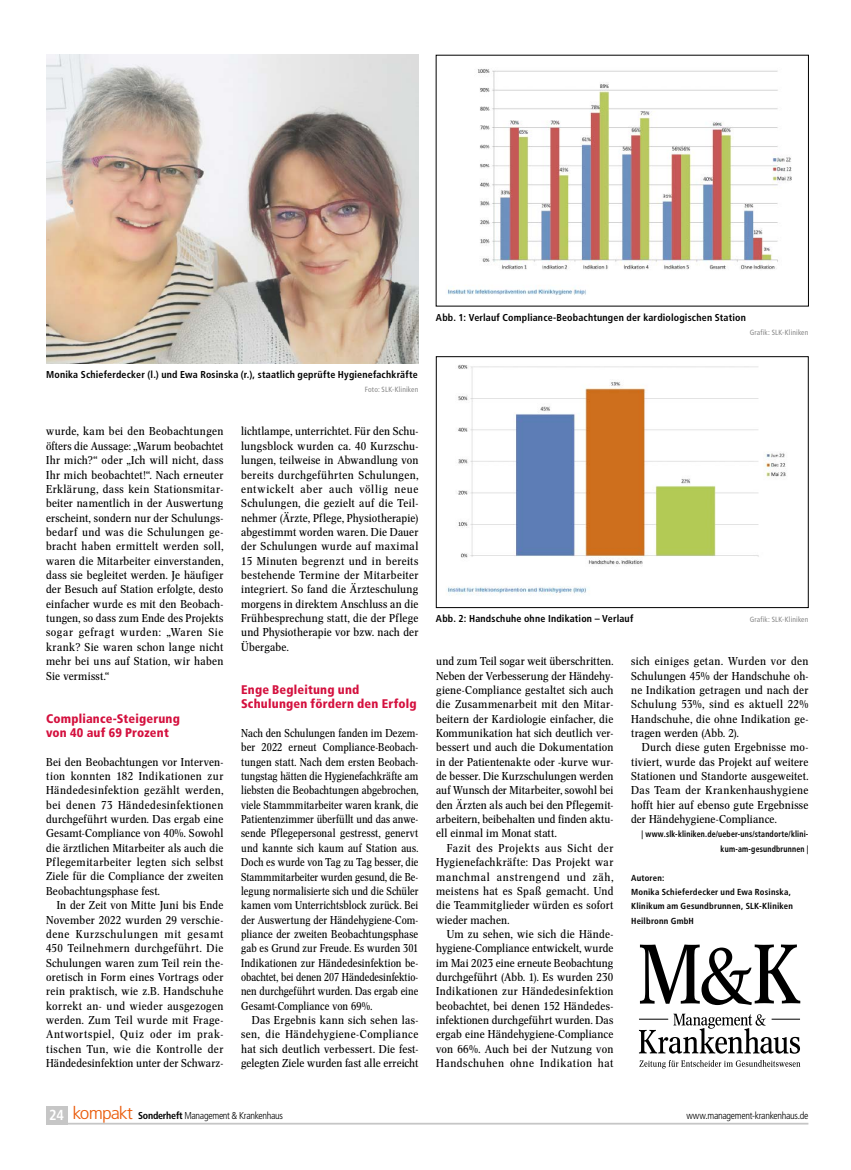
<style>
.page{position:relative;width:851px;height:1170px;background:#fff}
.page>*{position:absolute;margin:0;border:0;box-sizing:border-box;transform-origin:0 0}
.t1{font:900 condensed 12.5px/14.4px "Frutiger LT Std";letter-spacing:.015em;color:#d4103e}
.t2{font:11.25px/14.4px "Concorde Nova";letter-spacing:.015em;color:#000;text-align:justify;scale:1.07 1}
.t3{font:11.25px/14.4px "Concorde Nova";letter-spacing:.015em;color:#000;text-align:justify}
.t4{font:11.25px/14.4px "Concorde Nova";letter-spacing:.015em;color:#000;text-align:justify;scale:1.06 1}
.t5{font:700 condensed 10px "Frutiger LT Std";letter-spacing:.015em;color:#000}
.t6{font:300 condensed 10px "Frutiger LT Std";letter-spacing:-.03em;color:#000}
.t7{font:700 condensed 8.75px/14.4px "Frutiger LT Std";letter-spacing:.02em;color:#000}
.t8{font:700 condensed 8.75px/14.4px "Frutiger LT Std";letter-spacing:.02em;color:#000;text-align:right;scale:.9 1}
.t9{font:condensed 7.5px "Frutiger LT Std";letter-spacing:.015em;color:#878787}
.s1{font-weight:700;font-size:14.5px;color:#fff}
.s2{font-size:17.5px;color:#ea5b0b}
.s3{font-weight:700}
</style>
<div class="page">
<img style="left:46px;top:54px;width:372px;height:309px">
<img style="left:447px;top:69px;width:345px;height:226px">
<img style="left:446px;top:364px;width:340px;height:231px">
<div style="left:436px;top:356px;width:372px;height:251px;border:1px solid #000"></div>
<svg style="left:639px;top:944px;width:161px;height:60px"></svg>
<svg style="left:639px;top:1013px;width:160px;height:40px"></svg>
<svg style="left:639px;top:1060px;width:161px;height:8px"></svg>
<div style="left:46px;top:1105px;width:21px;height:19px;background:#c6c6c6"></div>
<hr style="left:46px;top:1122px;width:762px;height:2px;background:#c6c6c6">
<p class="t5" style="left:436px;top:311px;width:311px">Abb. 1: Verlauf Compliance-Beobachtungen der kardiologischen Station</p>
<p class="t5" style="left:46px;top:368px;width:373px">Monika Schieferdecker (l.) und Ewa Rosinska (r.), staatlich geprüfte Hygienefachkräfte</p>
<p class="t9" style="left:365px;top:385px;width:55px">Foto: SLK-Kliniken</p>
<p class="t2" style="left:46px;top:424px;width:167px">wurde, kam bei den Beobachtungen öfters die Aussage: „Warum beobachtet Ihr mich?“ oder „Ich will nicht, dass Ihr mich beobachtet!“. Nach erneuter Erklärung, dass kein Stationsmitar&shy;beiter namentlich in der Auswertung erscheint, sondern nur der Schulungs&shy;bedarf und was die Schulungen ge&shy;bracht haben ermittelt werden soll, waren die Mitarbeiter einverstanden, dass sie begleitet werden. Je häufiger der Besuch auf Station erfolgte, desto einfacher wurde es mit den Beobach&shy;tungen, so dass zum Ende des Projekts sogar gefragt wurden: „Waren Sie krank? Sie waren schon lange nicht mehr bei uns auf Station, wir haben Sie vermisst.“</p>
<p class="t1" style="left:46px;top:711px;width:135px">Compliance-Steigerung von 40 auf 69 Prozent</p>
<p class="t2" style="left:46px;top:754px;width:167px">Bei den Beobachtungen vor Interven&shy;tion konnten 182 Indikationen zur Händedesinfektion gezählt werden, bei denen 73 Händedesinfektionen durchgeführt wurden. Das ergab eine Gesamt-Compliance von 40%. Sowohl die ärztlichen Mitarbeiter als auch die Pflegemitarbeiter legten sich selbst Ziele für die Compliance der zweiten Beobachtungsphase fest.</p>
<p class="t2" style="left:46px;top:898px;width:167px;text-indent:11px">In der Zeit von Mitte Juni bis Ende November 2022 wurden 29 verschie&shy;dene Kurzschulungen mit gesamt 450 Teilnehmern durchgeführt. Die Schulungen waren zum Teil rein the&shy;oretisch in Form eines Vortrags oder rein praktisch, wie z.B. Handschuhe korrekt an- und wieder ausgezogen werden. Zum Teil wurde mit Frage-Antwortspiel, Quiz oder im prak&shy;tischen Tun, wie die Kontrolle der Händedesinfektion unter der Schwarz-</p>
<p class="t4" style="left:241px;top:424px;width:169px">lichtlampe, unterrichtet. Für den Schu&shy;lungsblock wurden ca. 40 Kurzschu&shy;lungen, teilweise in Abwandlung von bereits durchgeführten Schulungen, entwickelt aber auch völlig neue Schulungen, die gezielt auf die Teil&shy;nehmer (Ärzte, Pflege, Physiotherapie) abgestimmt worden waren. Die Dauer der Schulungen wurde auf maximal 15 Minuten begrenzt und in bereits bestehende Termine der Mitarbeiter integriert. So fand die Ärzteschulung morgens in direktem Anschluss an die Frühbesprechung statt, die der Pflege und Physiotherapie vor bzw. nach der Übergabe.</p>
<p class="t1" style="left:241px;top:682px;width:177px">Enge Begleitung und<br>Schulungen fördern den Erfolg</p>
<p class="t3" style="left:241px;top:726px;width:179px">Nach den Schulungen fanden im Dezem&shy;ber 2022 erneut Compliance-Beobach&shy;tungen statt. Nach dem ersten Beobach&shy;tungstag hätten die Hygienefachkräfte am liebsten die Beobachtungen abgebrochen, viele Stammmitarbeiter waren krank, die Patientenzimmer überfüllt und das anwe&shy;sende Pflegepersonal gestresst, genervt und kannte sich kaum auf Station aus.<br>Doch es wurde von Tag zu Tag besser, die Stammmitarbeiter wurden gesund, die Be&shy;legung normalisierte sich und die Schüler kamen vom Unterrichtsblock zurück. Bei der Auswertung der Händehygiene-Com&shy;pliance der zweiten Beobachtungsphase gab es Grund zur Freude. Es wurden 301<br>Indikationen zur Händedesinfektion be&shy;obachtet, bei denen 207 Händedesinfektio&shy;nen durchgeführt wurden. Das ergab eine Gesamt-Compliance von 69%.</p>
<p class="t2" style="left:241px;top:1012px;width:167px;text-indent:11px">Das Ergebnis kann sich sehen las&shy;sen, die Händehygiene-Compliance hat sich deutlich verbessert. Die fest&shy;gelegten Ziele wurden fast alle erreicht</p>
<p class="t9" style="left:749px;top:328px;width:60px">Grafik: SLK-Kliniken</p>
<p class="t5" style="left:436px;top:612px;width:199px">Abb. 2: Handschuhe ohne Indikation – Verlauf</p>
<p class="t9" style="left:749px;top:615px;width:60px">Grafik: SLK-Kliniken</p>
<p class="t2" style="left:436px;top:654px;width:167px">und zum Teil sogar weit überschritten.<br>Neben der Verbesserung der Händehy&shy;giene-Compliance gestaltet sich auch die Zusammenarbeit mit den Mitar&shy;beitern der Kardiologie einfacher, die Kommunikation hat sich deutlich ver&shy;bessert und auch die Dokumentation in der Patientenakte oder -kurve wur&shy;de besser. Die Kurzschulungen werden auf Wunsch der Mitarbeiter, sowohl bei den Ärzten als auch bei den Pflegemit&shy;arbeitern, beibehalten und finden aktu&shy;ell einmal im Monat statt.</p>
<p class="t2" style="left:436px;top:840px;width:167px;text-indent:11px">Fazit des Projekts aus Sicht der Hygienefachkräfte: Das Projekt war manchmal anstrengend und zäh, meistens hat es Spaß gemacht. Und die Teammitglieder würden es sofort wieder machen.</p>
<p class="t2" style="left:436px;top:926px;width:167px;text-indent:11px">Um zu sehen, wie sich die Hände&shy;hygiene-Compliance entwickelt, wurde im Mai 2023 eine erneute Beobachtung durchgeführt (Abb. 1). Es wurden 230<br>Indikationen zur Händedesinfektion beobachtet, bei denen 152 Händedes&shy;infektionen durchgeführt wurden. Das ergab eine Händehygiene-Compliance von 66%. Auch bei der Nutzung von Handschuhen ohne Indikation hat</p>
<p class="t2" style="left:631px;top:654px;width:167px">sich einiges getan. Wurden vor den Schulungen 45% der Handschuhe oh&shy;ne Indikation getragen und nach der Schulung 53%, sind es aktuell 22% Handschuhe, die ohne Indikation ge&shy;tragen werden (Abb. 2).</p>
<p class="t2" style="left:631px;top:740px;width:167px;text-indent:11px">Durch diese guten Ergebnisse mo&shy;tiviert, wurde das Projekt auf weitere Stationen und Standorte ausgeweitet.<br>Das Team der Krankenhaushygiene hofft hier auf ebenso gute Ergebnisse der Händehygiene-Compliance.</p>
<p class="t8" style="left:641px;top:827px;width:187px">| www.slk-kliniken.de/ueber-uns/standorte/klini&shy;kum-am-gesundbrunnen |</p>
<p class="t7" style="left:631px;top:870px;width:163px">Autoren:<br>Monika Schieferdecker und Ewa Rosinska,<br>Klinikum am Gesundbrunnen, SLK-Kliniken<br>Heilbronn GmbH</p>
<p class="t6" style="left:49px;top:1109px;width:235px"><span class="s1">24</span> <span class="s2">kompakt</span> <span class="s3">Sonderheft</span> Management &amp; Krankenhaus</p>
<p class="t6" style="left:686px;top:1110px;width:123px">www.management-krankenhaus.de</p>
</div>
